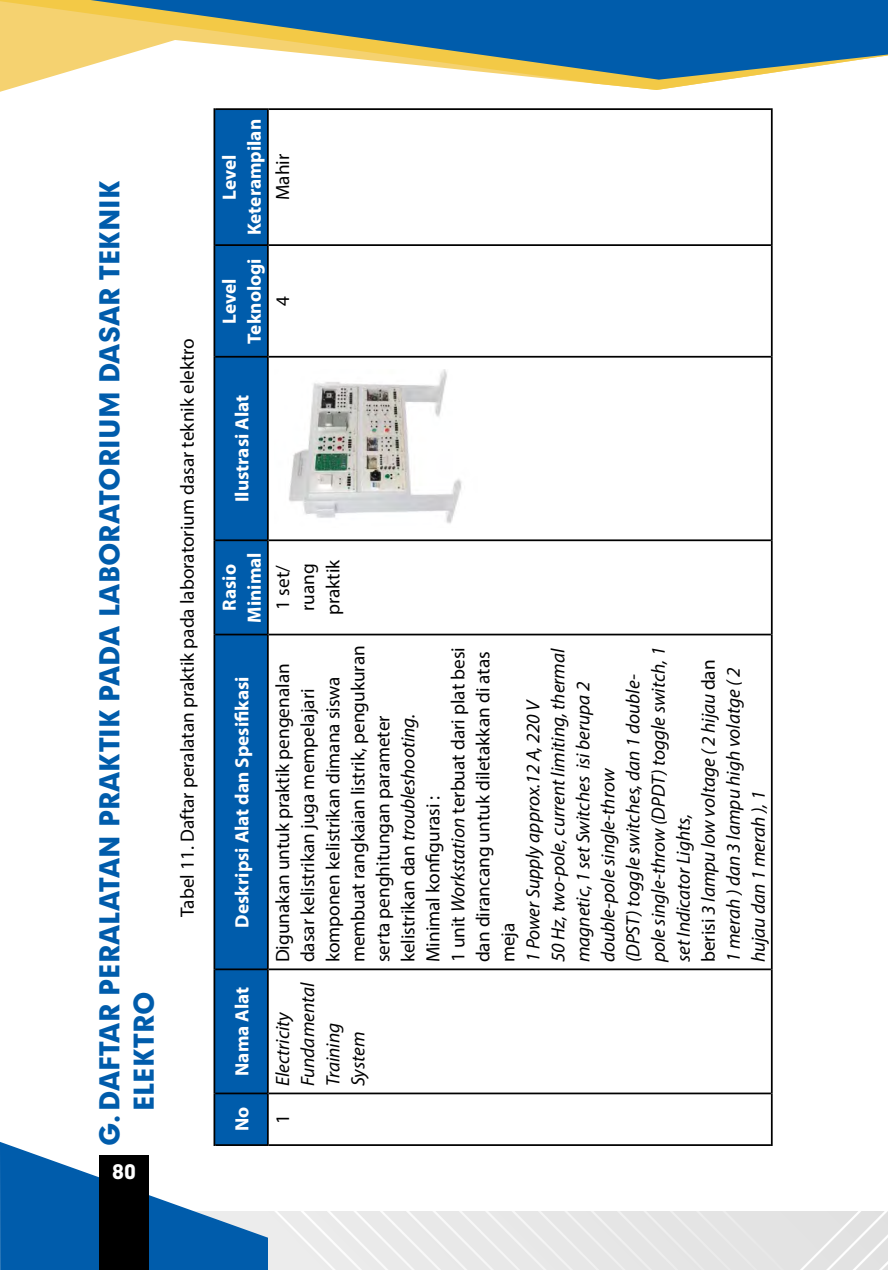
<style>
.page{position:relative;width:888px;height:1270px;background:#fff}
.page>*{position:absolute;margin:0;border:0;box-sizing:border-box;transform-origin:0 0}
.t1{font:900 26.25px/34.1px "Geometrix";color:#005cab}
.t2{font:19.25px/25px "Myriad Pro";color:#000}
.t3{font:italic 19.25px/25px "Myriad Pro";color:#000}
.t4{font:700 19.25px/25px "Myriad Pro";color:#fff;text-align:center}
.t5{font:900 19.25px "Geometrix";color:#fff}
.s1{font-style:italic}
.s2{font-style:normal}
</style>
<div class="page">
<div style="left:268px;top:1211px;width:620px;height:59px;background:#e8e8e8"></div>
<svg style="left:0;top:1142px;width:268px;height:128px"></svg>
<svg style="left:0;top:0;width:723px;height:90px"></svg>
<svg style="left:91px;top:0;width:797px;height:80px;fill:#005cab"></svg>
<div style="left:99px;top:1156px;width:50px;height:114px;background:#000"></div>
<svg style="left:215px;top:110px;width:52px;height:1034px;background:#00559e"></svg>
<hr style="left:214px;top:1093px;width:1px;height:53px;background:#000">
<hr style="left:215px;top:1144px;width:52px;height:2px;background:#000">
<hr style="left:214px;top:969px;width:1px;height:124px;background:#000">
<hr style="left:215px;top:1093px;width:52px;height:1px;background:#000">
<hr style="left:214px;top:635px;width:1px;height:334px;background:#000">
<hr style="left:215px;top:968px;width:52px;height:2px;background:#000">
<hr style="left:214px;top:540px;width:1px;height:95px;background:#000">
<hr style="left:215px;top:634px;width:52px;height:1px;background:#000">
<hr style="left:214px;top:357px;width:1px;height:183px;background:#000">
<hr style="left:215px;top:539px;width:52px;height:2px;background:#000">
<hr style="left:214px;top:245px;width:1px;height:112px;background:#000">
<hr style="left:215px;top:356px;width:52px;height:2px;background:#000">
<hr style="left:214px;top:108px;width:1px;height:137px;background:#000">
<hr style="left:215px;top:244px;width:52px;height:2px;background:#000">
<hr style="left:215px;top:108px;width:52px;height:2px;background:#000">
<hr style="left:267px;top:1093px;width:2px;height:53px;background:#000">
<hr style="left:269px;top:1144px;width:502px;height:2px;background:#000">
<hr style="left:267px;top:969px;width:2px;height:124px;background:#000">
<hr style="left:269px;top:1093px;width:502px;height:1px;background:#000">
<hr style="left:267px;top:635px;width:2px;height:334px;background:#000">
<hr style="left:269px;top:968px;width:502px;height:2px;background:#000">
<hr style="left:267px;top:540px;width:2px;height:95px;background:#000">
<hr style="left:269px;top:634px;width:502px;height:1px;background:#000">
<hr style="left:267px;top:357px;width:2px;height:183px;background:#000">
<hr style="left:269px;top:539px;width:502px;height:2px;background:#000">
<hr style="left:267px;top:245px;width:2px;height:112px;background:#000">
<hr style="left:269px;top:356px;width:502px;height:2px;background:#000">
<hr style="left:267px;top:108px;width:2px;height:137px;background:#000">
<hr style="left:269px;top:244px;width:502px;height:2px;background:#000">
<hr style="left:269px;top:108px;width:502px;height:2px;background:#000">
<hr style="left:771px;top:1093px;width:2px;height:53px;background:#000">
<hr style="left:771px;top:969px;width:2px;height:124px;background:#000">
<hr style="left:771px;top:635px;width:2px;height:334px;background:#000">
<hr style="left:771px;top:540px;width:2px;height:95px;background:#000">
<hr style="left:771px;top:357px;width:2px;height:183px;background:#000">
<hr style="left:771px;top:245px;width:2px;height:112px;background:#000">
<hr style="left:771px;top:108px;width:2px;height:137px;background:#000">
<img style="left:289px;top:370px;width:173px;height:154px">
<h1 class="t1" style="left:92px;top:1111px;width:932px;text-indent:-35px;rotate:-90deg">G.DAFTAR PERALATAN PRAKTIK PADA LABORATORIUM DASAR TEKNIK<br>ELEKTRO</h1>
<p class="t5" style="left:112px;top:1159px;width:25px">80</p>
<p class="t2" style="left:174px;top:917px;width:580px;rotate:-90deg">Tabel 11. Daftar peralatan praktik pada laboratorium dasar teknik elektro</p>
<p class="t4" style="left:216px;top:235px;width:118px;rotate:-90deg">Level<br>Keterampilan</p>
<p class="t4" style="left:216px;top:344px;width:87px;rotate:-90deg">Level<br>Teknologi</p>
<p class="t2" style="left:270px;top:200px;width:48px;rotate:-90deg">Mahir</p>
<p class="t2" style="left:270px;top:306px;width:11px;rotate:-90deg">4</p>
<p class="t4" style="left:229px;top:502px;width:109px;rotate:-90deg">Ilustrasi Alat</p>
<p class="t4" style="left:216px;top:623px;width:72px;rotate:-90deg">Rasio<br>Minimal</p>
<p class="t4" style="left:229px;top:927px;width:253px;rotate:-90deg">Deskripsi Alat dan Spesifikasi</p>
<p class="t4" style="left:229px;top:1076px;width:90px;rotate:-90deg">Nama Alat</p>
<p class="t4" style="left:229px;top:1131px;width:26px;rotate:-90deg">No</p>
<p class="t2" style="left:270px;top:615px;width:57px;rotate:-90deg">1 set/ ruang praktik</p>
<p class="t2" style="left:270px;top:962px;width:318px;rotate:-90deg">Digunakan untuk praktik pengenalan dasar kelistrikan juga mempelajari komponen kelistrikan dimana siswa membuat rangkaian listrik, pengukuran serta penghitungan parameter kelistrikan dan <span class="s1">troubleshooting.<br></span>Minimal konfigurasi :<br>1 unit <span class="s1">Workstation</span> terbuat dari plat besi dan dirancang untuk diletakkan di atas meja</p>
<p class="t3" style="left:520px;top:962px;width:317px;rotate:-90deg">1 Power Supply approx.12 A, 220 V<br>50 Hz, two-pole, current limiting, thermal magnetic, 1 set Switches isi berupa 2 double-pole single-throw<br>(DPST) toggle switches, dan 1 double&shy;pole single-throw (DPDT) toggle switch, 1 set Indicator Lights,<br><span class="s2">berisi</span> 3 lampu low voltage ( 2 hijau <span class="s2">dan </span>1 merah ) dan 3 lampu high volatge ( 2 hujau dan 1 merah ), 1</p>
<p class="t3" style="left:270px;top:1086px;width:106px;rotate:-90deg">Electricity<br>Fundamental<br>Training<br>System</p>
<p class="t2" style="left:270px;top:1124px;width:11px;rotate:-90deg">1</p>
</div>
